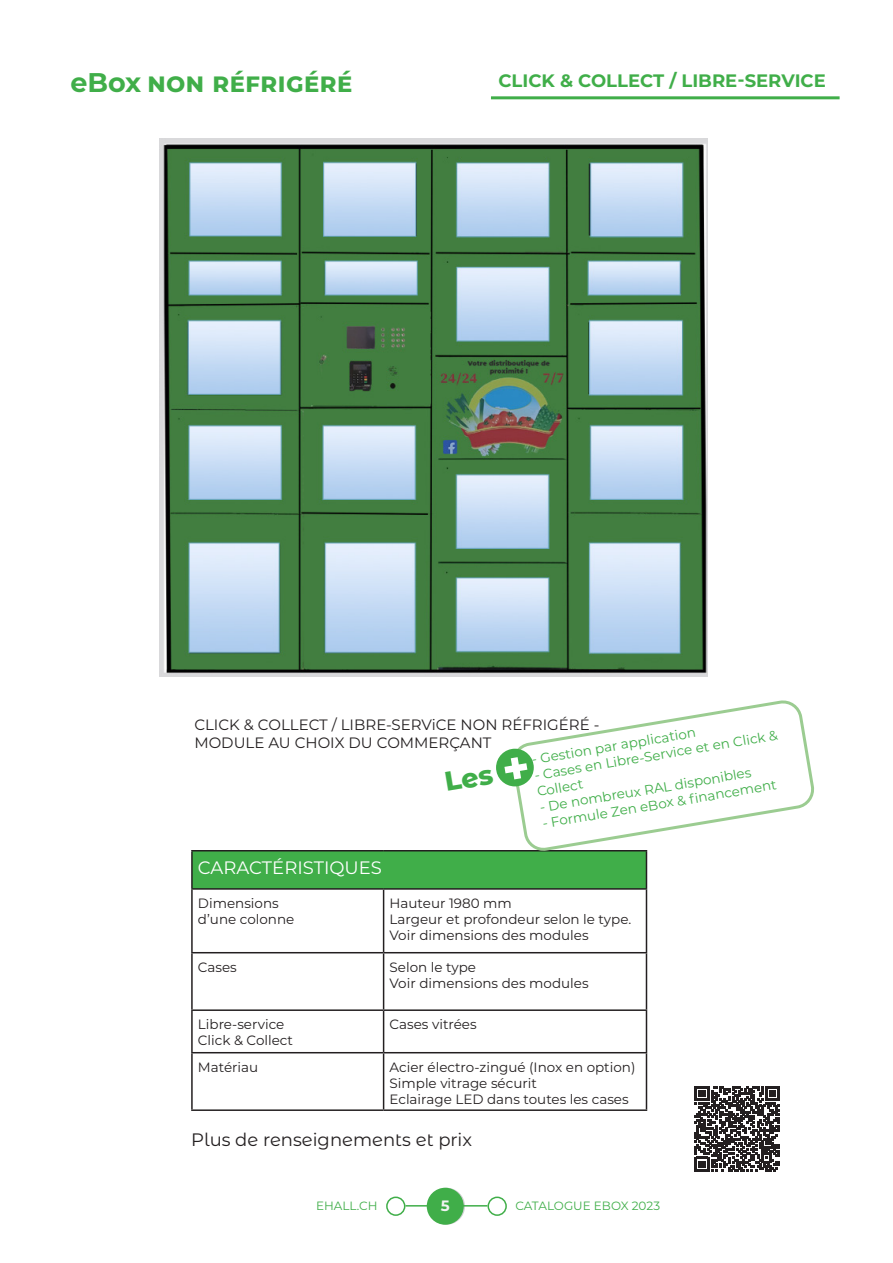
<style>
.page{position:relative;width:893px;height:1263px;background:#fff}
.page>*{position:absolute;margin:0;border:0;box-sizing:border-box;transform-origin:0 0}
.t1{font:700 27px "Montserrat";color:#40ae49}
.t2{font:700 18px "Montserrat";color:#40ae49}
.t3{font:18px "Montserrat Alternates";color:#231f20}
.t4{font:18px "Montserrat";color:#fff}
.t5{font:15px "Montserrat";color:#231f20}
.t6{font:700 15px "Montserrat";color:#f2f3f4}
.t7{font:13.5px/16.2px "Montserrat";color:#231f20}
.t8{font:13.5px/17.1px "Montserrat";color:#40ae49}
.t9{font:12px "Montserrat";color:#40ae49}
</style>
<div class="page">
<svg style="left:428px;top:1188px;width:37px;height:37px"></svg>
<div style="left:427px;top:1188px;width:37px;height:37px;background:#40ae49;border-radius:50%"></div>
<div style="left:386px;top:1196px;width:19px;height:20px;border:2px solid #40ae49;border-radius:50%"></div>
<div style="left:487px;top:1196px;width:20px;height:20px;border:2px solid #40ae49;border-radius:50%"></div>
<hr style="left:405px;top:1205px;width:82px;height:1px;background:#40ae49">
<hr style="left:491px;top:96px;width:349px;height:3px;background:#40ae49">
<div style="left:192px;top:851px;width:454px;height:38px;background:#40ae49"></div>
<hr style="left:191px;top:850px;width:193px;height:1px;background:#231f20">
<hr style="left:191px;top:851px;width:2px;height:37px;background:#231f20">
<hr style="left:384px;top:850px;width:263px;height:1px;background:#231f20">
<hr style="left:646px;top:851px;width:1px;height:37px;background:#231f20">
<hr style="left:191px;top:888px;width:193px;height:2px;background:#231f20">
<hr style="left:191px;top:890px;width:2px;height:62px;background:#231f20">
<hr style="left:384px;top:888px;width:263px;height:2px;background:#231f20">
<hr style="left:383px;top:890px;width:1px;height:62px;background:#231f20">
<hr style="left:646px;top:890px;width:1px;height:62px;background:#231f20">
<hr style="left:191px;top:952px;width:193px;height:1px;background:#231f20">
<hr style="left:191px;top:953px;width:2px;height:56px;background:#231f20">
<hr style="left:384px;top:952px;width:263px;height:1px;background:#231f20">
<hr style="left:383px;top:953px;width:1px;height:56px;background:#231f20">
<hr style="left:646px;top:953px;width:1px;height:56px;background:#231f20">
<hr style="left:191px;top:1009px;width:193px;height:2px;background:#231f20">
<hr style="left:191px;top:1011px;width:2px;height:41px;background:#231f20">
<hr style="left:384px;top:1009px;width:263px;height:2px;background:#231f20">
<hr style="left:383px;top:1011px;width:1px;height:41px;background:#231f20">
<hr style="left:646px;top:1011px;width:1px;height:41px;background:#231f20">
<hr style="left:191px;top:1052px;width:193px;height:1px;background:#231f20">
<hr style="left:191px;top:1053px;width:2px;height:56px;background:#231f20">
<hr style="left:384px;top:1052px;width:263px;height:1px;background:#231f20">
<hr style="left:383px;top:1053px;width:1px;height:56px;background:#231f20">
<hr style="left:646px;top:1053px;width:1px;height:56px;background:#231f20">
<hr style="left:191px;top:1109px;width:193px;height:2px;background:#231f20">
<hr style="left:384px;top:1109px;width:263px;height:2px;background:#231f20">
<svg style="left:512px;top:700px;width:302px;height:151px"></svg>
<div style="left:497px;top:749px;width:36px;height:37px;background:#40ae49;border-radius:50%"></div>
<div style="left:496px;top:749px;width:38px;height:37px;border:2px solid #40ae49;border-radius:50%"></div>
<svg style="left:695px;top:1086px;width:85px;height:85px"></svg>
<img style="left:159px;top:139px;width:548px;height:537px">
<svg style="left:503px;top:756px;width:26px;height:25px"></svg>
<p class="t1" style="left:70px;top:63px;width:284px">eBox NON réfrigéré</p>
<p class="t2" style="left:498px;top:67px;width:329px">CLICK &amp; COLLECT / LIBRE-SERVICE</p>
<p class="t5" style="left:194px;top:714px;width:407px">CLICK &amp; COLLECT / LIBRE-SERViCE NON RÉFRIGÉRÉ -</p>
<p class="t5" style="left:194px;top:732px;width:299px">MODULE AU CHOIX DU COMMERÇANT</p>
<p class="t8" style="left:530px;top:750px;width:167px;rotate:-9deg">- Gestion par application</p>
<p class="t8" style="left:533px;top:765px;width:248px;rotate:-9deg">- Cases en Libre-Service et en Click &amp;<br>Collect</p>
<p class="t8" style="left:538px;top:797px;width:216px;rotate:-9deg">- De nombreux RAL disponibles</p>
<p class="t8" style="left:541px;top:813px;width:239px;rotate:-9deg">- Formule Zen eBox &amp; fi nancement</p>
<p class="t4" style="left:198px;top:855px;width:185px">CARACTÉRISTIQUES</p>
<p class="t7" style="left:198px;top:895px;width:82px">Dimensions</p>
<p class="t7" style="left:198px;top:911px;width:98px">d’une colonne</p>
<p class="t7" style="left:390px;top:895px;width:124px">Hauteur 1980 mm</p>
<p class="t7" style="left:390px;top:911px;width:243px">Largeur et profondeur selon le type.</p>
<p class="t7" style="left:390px;top:927px;width:201px">Voir dimensions des modules</p>
<p class="t7" style="left:198px;top:958px;width:40px">Cases</p>
<p class="t7" style="left:390px;top:958px;width:88px">Selon le type</p>
<p class="t7" style="left:390px;top:974px;width:201px">Voir dimensions des modules</p>
<p class="t7" style="left:198px;top:1016px;width:88px">Libre-service</p>
<p class="t7" style="left:198px;top:1032px;width:97px">Click &amp; Collect</p>
<p class="t7" style="left:390px;top:1016px;width:89px">Cases vitrées</p>
<p class="t7" style="left:198px;top:1058px;width:62px">Matériau</p>
<p class="t7" style="left:390px;top:1058px;width:247px">Acier électro-zingué (Inox en option)<br>Simple vitrage sécurit</p>
<p class="t7" style="left:390px;top:1091px;width:241px">Eclairage LED dans toutes les cases</p>
<p class="t3" style="left:191px;top:1127px;width:282px">Plus de renseignements et prix</p>
<p class="t9" style="left:316px;top:1197px;width:63px">EHALL.CH</p>
<p class="t6" style="left:441px;top:1195px;width:10px">5</p>
<p class="t9" style="left:515px;top:1197px;width:146px">CATALOGUE EBOX 2023</p>
</div>
